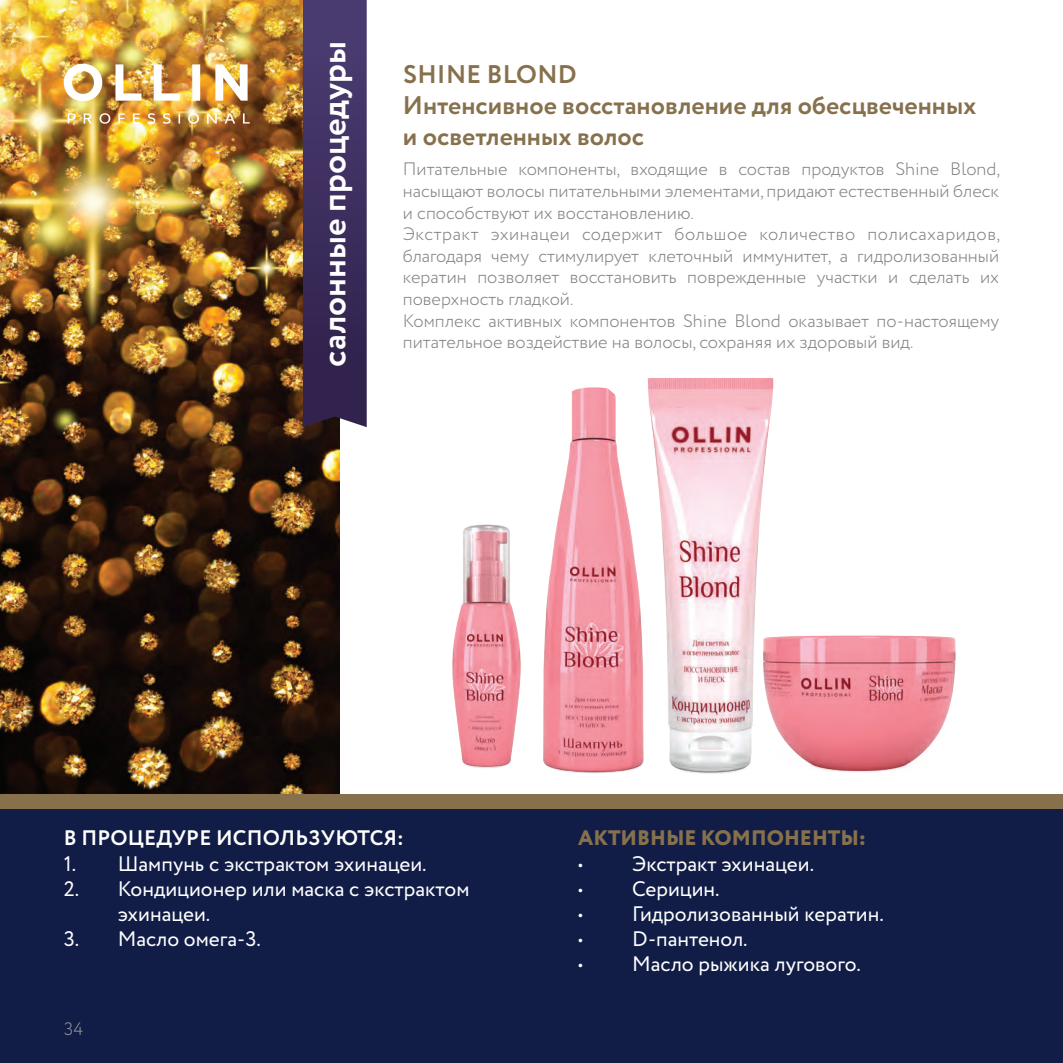
<style>
.page{position:relative;width:1063px;height:1063px;background:#fff}
.page>*{position:absolute;margin:0;border:0;box-sizing:border-box;transform-origin:0 0}
.t1{font:700 34.05px "Circe";color:#fff}
.t2{font:700 25.5px/30.6px "Circe";color:#87714d}
.t3{font:21px/25.2px "Circe";color:#fff}
.t4{font:700 21px "Circe";letter-spacing:.01em;color:#fff}
.t5{font:800 21px "Circe";color:#87714d}
.t6{font:300 18px/21.6px "Circe";color:#808285}
.t7{font:300 18px "Circe";color:#939598}
</style>
<div class="page">
<img style="left:0;top:0;width:339px;height:794px">
<div style="left:0;top:809px;width:1063px;height:254px;background:#111d47"></div>
<div style="left:0;top:794px;width:1063px;height:15px;background:#87714d"></div>
<img style="left:452px;top:378px;width:504px;height:396px">
<img style="left:64px;top:64px;width:184px;height:37px">
<img style="left:68px;top:113px;width:182px;height:11px">
<svg style="left:303px;top:0;width:64px;height:427px;background:#3d2e5e"></svg>
<h1 class="t1" style="left:311px;top:367px;width:328px;rotate:-90deg">салонные процедуры</h1>
<h2 class="t2" style="left:403px;top:61px;width:575px">SHINE BLOND<br>Интенсивное восстановление для обесцвеченных и осветленных волос</h2>
<p class="t6" style="left:403px;top:159px;width:599px">Питательные компоненты, входящие в состав продуктов Shine Blond, насыщают волосы питательными элементами, придают естественный блеск и способствуют их восстановлению.<br>Экстракт эхинацеи содержит большое количество полисахаридов, благодаря чему стимулирует клеточный иммунитет, а гидролизованный кератин позволяет восстановить поврежденные участки и сделать их поверхность гладкой.<br>Комплекс активных компонентов Shine Blond оказывает по-настоящему питательное воздействие на волосы, сохраняя их здоровый вид.</p>
<p class="t4" style="left:64px;top:824px;width:341px">В ПРОЦЕДУРЕ ИСПОЛЬЗУЮТСЯ:</p>
<p class="t3" style="left:64px;top:852px;width:364px">1. Шампунь с экстрактом эхинацеи.</p>
<p class="t3" style="left:118px;top:877px;width:353px;text-indent:-54px">2. Кондиционер или маска с экстрактом эхинацеи.</p>
<p class="t3" style="left:64px;top:927px;width:199px">3. Масло омега-3.</p>
<p class="t7" style="left:64px;top:1017px;width:21px">34</p>
<p class="t5" style="left:578px;top:824px;width:289px">АКТИВНЫЕ КОМПОНЕНТЫ:</p>
<p class="t3" style="left:578px;top:852px;width:237px">• Экстракт эхинацеи.</p>
<p class="t3" style="left:578px;top:877px;width:143px">• Серицин.</p>
<p class="t3" style="left:578px;top:902px;width:307px">• Гидролизованный кератин.</p>
<p class="t3" style="left:578px;top:927px;width:171px">• D-пантенол.</p>
<p class="t3" style="left:578px;top:952px;width:284px">• Масло рыжика лугового.</p>
</div>
